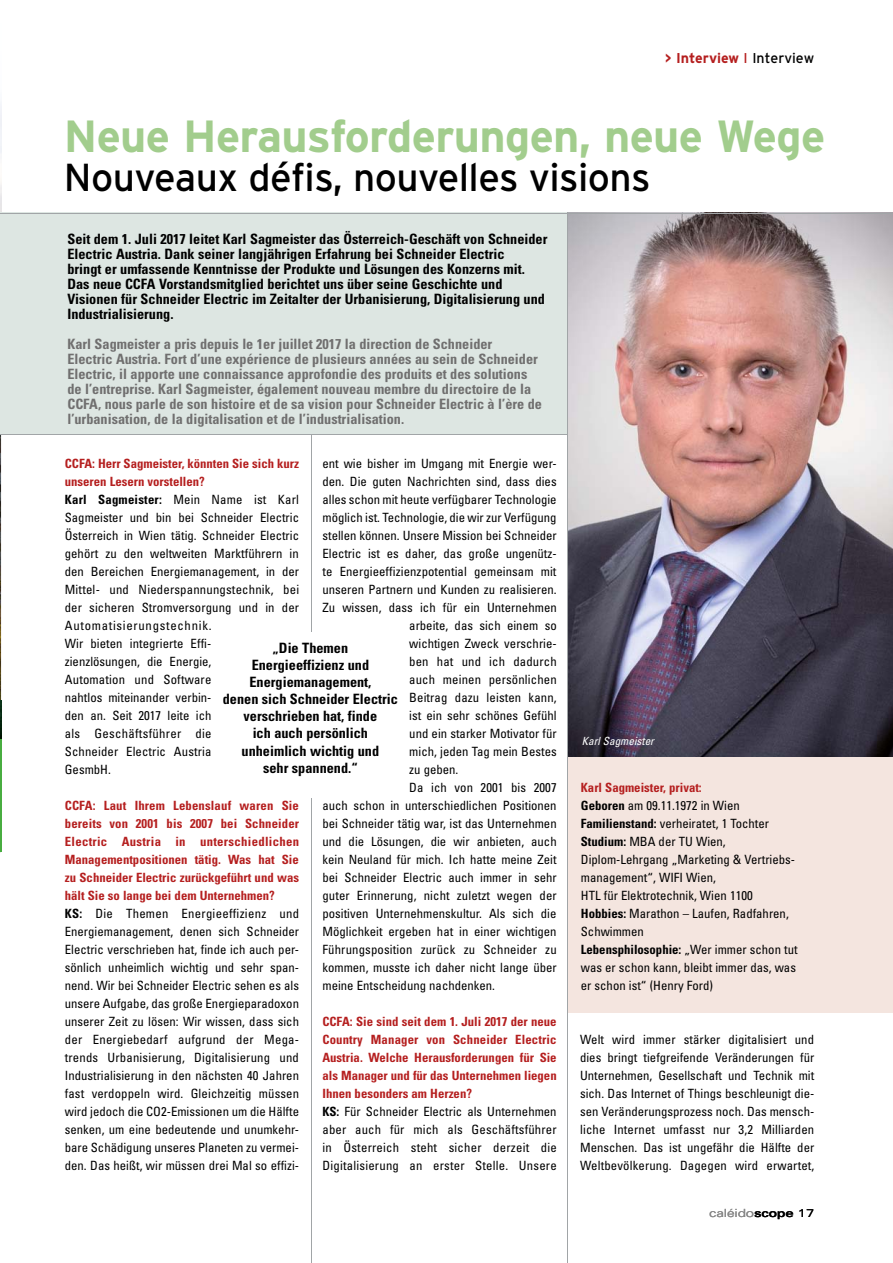
<style>
.page{position:relative;width:893px;height:1263px;background:#fff}
.page>*{position:absolute;margin:0;border:0;box-sizing:border-box;transform-origin:0 0}
.t1{font:700 45px "Interstate";letter-spacing:-.015em;color:#a2cd8d}
.t2{font:39px "Interstate";letter-spacing:-.015em;color:#000}
.t3{font:700 condensed 14.25px/17.1px "Univers";color:#000}
.t4{font:700 condensed 14.25px/15px "Univers";color:#706f6f}
.t5{font:700 14.25px "Interstate";color:#b51f1f}
.t6{font:condensed 12.75px/18px "Univers";color:#000}
.t7{font:700 condensed 12.75px/18px "Univers";color:#b51f1f}
.t8{font:expanded 11.25px "Univers";letter-spacing:-.01em;color:#878787}
.t9{font:italic condensed 11.25px "Univers";color:#fff}
.s1{font-weight:400}
.s2{font-weight:400;color:#000}
.s3{font-weight:700;color:#b51f1f}
.s4{font-weight:700}
.s5{color:#000}
.s6{font-weight:700;color:#000}
</style>
<div class="page">
<img style="left:0;top:103px;width:1px;height:598px">
<img style="left:0;top:701px;width:1px;height:38px">
<hr style="left:0;top:739px;width:1px;height:113px;background:#48ad40">
<div style="left:0;top:213px;width:893px;height:221px;background:#dde6e2"></div>
<hr style="left:311px;top:434px;width:1px;height:197px;background:#a1a5a7">
<hr style="left:0;top:434px;width:893px;height:1px;background:#a1a5a7">
<div style="left:568px;top:757px;width:325px;height:256px;background:#f4e5df"></div>
<hr style="left:311px;top:798px;width:1px;height:465px;background:#a1a5a7">
<img style="left:568px;top:214px;width:325px;height:543px">
<hr style="left:0;top:213px;width:893px;height:1px;background:#a1a5a7">
<hr style="left:567px;top:213px;width:1px;height:1050px;background:#a1a5a7">
<p class="t5" style="left:665px;top:50px;width:151px">&gt; Interview <span class="s1">I</span> <span class="s2">Interview</span></p>
<h1 class="t1" style="left:64px;top:111px;width:763px">Neue Herausforderungen, neue Wege</h1>
<h2 class="t2" style="left:64px;top:156px;width:588px">Nouveaux défis, nouvelles visions</h2>
<p class="t3" style="left:67px;top:231px;width:481px;line-height:15px">Seit dem 1. Juli 2017 leitet Karl Sagmeister das Österreich-Geschäft von Schneider Electric Austria. Dank seiner langjährigen Erfahrung bei Schneider Electric<br>bringt er umfassende Kenntnisse der Produkte und Lösungen des Konzerns mit.<br>Das neue CCFA Vorstandsmitglied berichtet uns über seine Geschichte und Visionen für Schneider Electric im Zeitalter der Urbanisierung, Digitalisierung und Industrialisierung.</p>
<p class="t4" style="left:67px;top:336px;width:476px">Karl Sagmeister a pris depuis le 1er juillet 2017 la direction de Schneider<br>Electric Austria. Fort d’une expérience de plusieurs années au sein de Schneider Electric, il apporte une connaissance approfondie des produits et des solutions de l’entreprise. Karl Sagmeister, également nouveau membre du directoire de la CCFA, nous parle de son histoire et de sa vision pour Schneider Electric à l’ère de l’urbanisation, de la digitalisation et de l’industrialisation.</p>
<p class="t6" style="left:65px;top:454px;width:236px"><span class="s3">CCFA: Herr Sagmeister, könnten Sie sich kurz unseren Lesern vorstellen?<br></span><span class="s4">Karl Sagmeister:</span> Mein Name ist Karl<br>Sagmeister und bin bei Schneider Electric<br>Österreich in Wien tätig. Schneider Electric gehört zu den weltweiten Marktführern in den Bereichen Energiemanagement, in der<br>Mittel- und Niederspannungstechnik, bei der sicheren Stromversorgung und in der<br>Automatisierungstechnik.<br>Wir bieten integrierte Effi-<br>zienzlösungen, die Energie,<br>Automation und Software<br>nahtlos miteinander verbin-<br>den an. Seit 2017 leite ich<br>als Geschäftsführer die<br>Schneider Electric Austria<br>GesmbH.</p>
<p class="t6" style="left:65px;top:796px;width:236px"><span class="s3">CCFA: Laut Ihrem Lebenslauf waren Sie bereits von 2001 bis 2007 bei Schneider Electric Austria in unterschiedlichen Managementpositionen tätig. Was hat Sie zu Schneider Electric zurückgeführt und was hält Sie so lange bei dem Unternehmen?<br></span><span class="s4">KS:</span> Die Themen Energieeffizienz und Energiemanagement, denen sich Schneider Electric verschrieben hat, finde ich auch per&shy;sönlich unheimlich wichtig und sehr span&shy;nend. Wir bei Schneider Electric sehen es als unsere Aufgabe, das große Energieparadoxon unserer Zeit zu lösen: Wir wissen, dass sich der Energiebedarf aufgrund der Mega&shy;trends Urbanisierung, Digitalisierung und Industrialisierung in den nächsten 40 Jahren fast verdoppeln wird. Gleichzeitig müssen wird jedoch die CO2-Emissionen um die Hälfte senken, um eine bedeutende und unumkehr&shy;bare Schädigung unseres Planeten zu vermei&shy;den. Das heißt, wir müssen drei Mal so effizi-</p>
<p class="t6" style="left:322px;top:454px;width:236px">ent wie bisher im Umgang mit Energie wer-</p>
<p class="t6" style="left:322px;top:472px;width:236px">den. Die guten Nachrichten sind, dass dies</p>
<p class="t6" style="left:322px;top:490px;width:236px">alles schon mit heute verfügbarer Technologie</p>
<p class="t6" style="left:322px;top:508px;width:236px">möglich ist. Technologie, die wir zur Verfügung</p>
<p class="t6" style="left:322px;top:526px;width:236px">stellen können. Unsere Mission bei Schneider</p>
<p class="t6" style="left:322px;top:544px;width:236px">Electric ist es daher, das große ungenütz-</p>
<p class="t6" style="left:322px;top:562px;width:236px">te Energieeffizienzpotential gemeinsam mit</p>
<p class="t6" style="left:322px;top:580px;width:236px">unseren Partnern und Kunden zu realisieren.</p>
<p class="t6" style="left:322px;top:598px;width:236px">Zu wissen, dass ich für ein Unternehmen</p>
<p class="t6" style="left:409px;top:616px;width:149px">arbeite, das sich einem so</p>
<p class="t6" style="left:409px;top:634px;width:149px">wichtigen Zweck verschrie-</p>
<p class="t6" style="left:409px;top:652px;width:149px">ben hat und ich dadurch</p>
<p class="t6" style="left:409px;top:670px;width:149px">auch meinen persönlichen</p>
<p class="t6" style="left:409px;top:688px;width:149px">Beitrag dazu leisten kann,</p>
<p class="t6" style="left:409px;top:706px;width:149px">ist ein sehr schönes Gefühl</p>
<p class="t6" style="left:409px;top:724px;width:149px">und ein starker Motivator für</p>
<p class="t6" style="left:409px;top:742px;width:149px">mich, jeden Tag mein Bestes</p>
<p class="t6" style="left:409px;top:760px;width:51px">zu geben.</p>
<p class="t6" style="left:409px;top:778px;width:149px">Da ich von 2001 bis 2007</p>
<p class="t6" style="left:322px;top:796px;width:236px">auch schon in unterschiedlichen Positionen</p>
<p class="t6" style="left:322px;top:814px;width:236px">bei Schneider tätig war, ist das Unternehmen</p>
<p class="t6" style="left:322px;top:832px;width:236px">und die Lösungen, die wir anbieten, auch</p>
<p class="t6" style="left:322px;top:850px;width:236px">kein Neuland für mich. Ich hatte meine Zeit</p>
<p class="t6" style="left:322px;top:868px;width:236px">bei Schneider Electric auch immer in sehr</p>
<p class="t6" style="left:322px;top:886px;width:236px">guter Erinnerung, nicht zuletzt wegen der</p>
<p class="t6" style="left:322px;top:904px;width:236px">positiven Unternehmenskultur. Als sich die</p>
<p class="t6" style="left:322px;top:922px;width:236px">Möglichkeit ergeben hat in einer wichtigen</p>
<p class="t6" style="left:322px;top:940px;width:236px">Führungsposition zurück zu Schneider zu</p>
<p class="t6" style="left:322px;top:958px;width:236px">kommen, musste ich daher nicht lange über</p>
<p class="t6" style="left:322px;top:976px;width:174px">meine Entscheidung nachdenken.</p>
<p class="t7" style="left:322px;top:1013px;width:236px">CCFA: Sie sind seit dem 1. Juli 2017 der neue Country Manager von Schneider Electric Austria. Welche Herausforderungen für Sie als Manager und für das Unternehmen liegen Ihnen besonders am Herzen?<br><span class="s5">KS:</span> <span class="s2">Für Schneider Electric als Unternehmen aber auch für mich als Geschäftsführer in Österreich steht sicher derzeit die Digitalisierung an erster Stelle. Unsere</span></p>
<p class="t3" style="left:223px;top:639px;width:177px;text-align:center">„Die Themen<br>Energieeffizienz und<br>Energiemanagement,<br>denen sich Schneider Electric verschrieben hat, finde<br>ich auch persönlich unheimlich wichtig und<br>sehr spannend.“</p>
<p class="t9" style="left:582px;top:734px;width:74px">Karl Sagmeister</p>
<p class="t6" style="left:581px;top:778px;width:218px"><span class="s3">Karl Sagmeister, privat:<br></span><span class="s4">Geboren</span> am 09.11.1972 in Wien<br><span class="s4">Familienstand:</span> verheiratet, 1 Tochter<br><span class="s4">Studium:</span> MBA der TU Wien,<br>Diplom-Lehrgang „Marketing &amp; Vertriebs&shy;management“, WIFI Wien,<br>HTL für Elektrotechnik, Wien 1100<br><span class="s4">Hobbies:</span> Marathon – Laufen, Radfahren,<br>Schwimmen<br><span class="s4">Lebensphilosophie:</span> „Wer immer schon tut was er schon kann, bleibt immer das, was er schon ist“ (Henry Ford)</p>
<p class="t6" style="left:580px;top:1031px;width:236px;text-align:justify">Welt wird immer stärker digitalisiert und dies bringt tiefgreifende Veränderungen für Unternehmen, Gesellschaft und Technik mit sich. Das Internet of Things beschleunigt die&shy;sen Veränderungsprozess noch. Das mensch&shy;liche Internet umfasst nur 3,2 Milliarden Menschen. Das ist ungefähr die Hälfte der Weltbevölkerung. Dagegen wird erwartet,</p>
<p class="t8" style="left:709px;top:1206px;width:107px">caléido<span class="s6">scope</span> <span class="s5">17</span></p>
</div>
